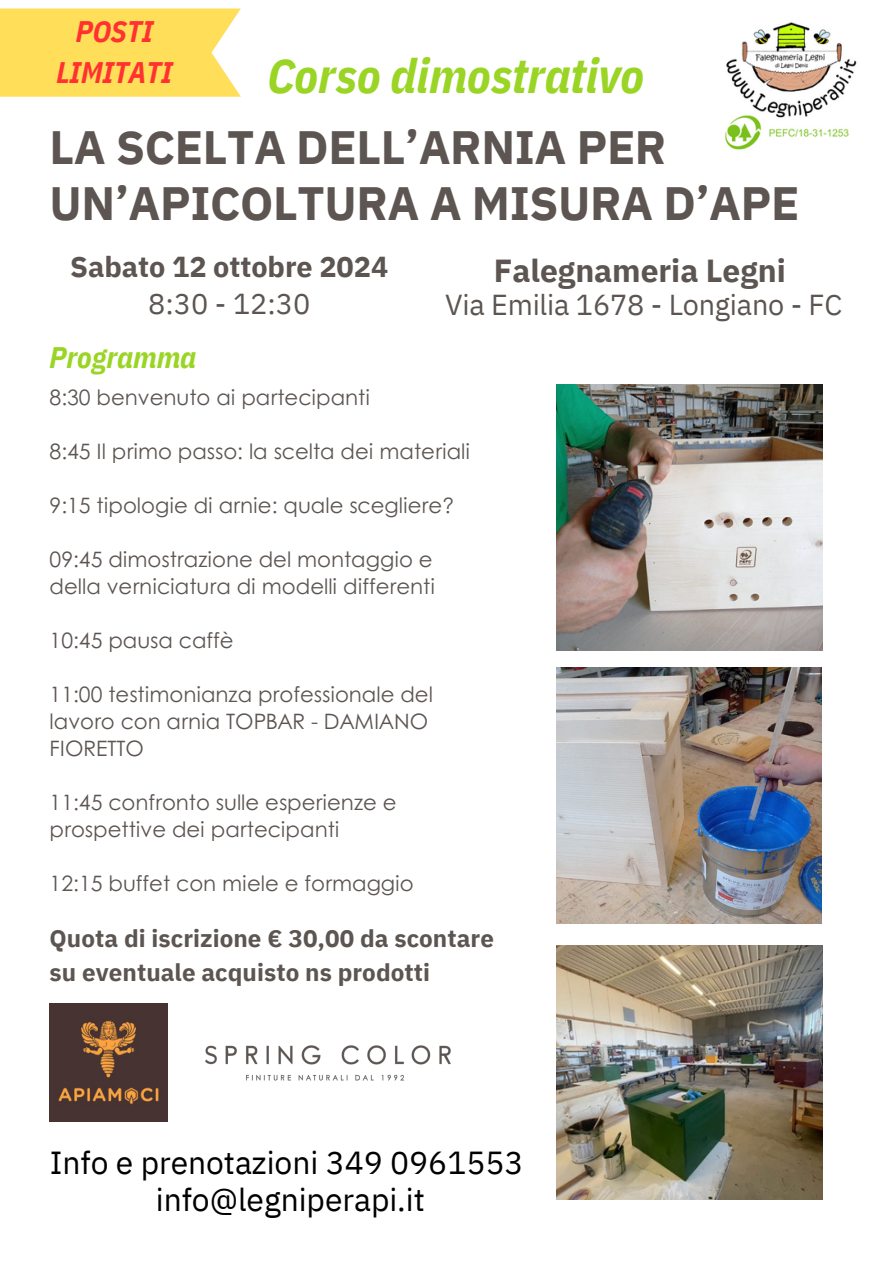
<style>
.page{position:relative;width:894px;height:1264px;background:#fff}
.page>*{position:absolute;margin:0;border:0;box-sizing:border-box;transform-origin:0 0}
.t1{font:italic 700 48px "IBM Plex Sans Cond";letter-spacing:-.005em;color:#9ad525}
.t2{font:700 46.65px/55.7px "IBM Plex Sans";letter-spacing:-.01em;color:#5c5552}
.t3{font:31.8px/37.2px "IBM Plex Sans";color:#000;text-align:center}
.t4{font:700 31.8px "IBM Plex Sans";color:#5c5552}
.t5{font:italic 700 29.7px/40.5px "IBM Plex Sans Cond";letter-spacing:-.005em;color:#ff3131;text-align:center}
.t6{font:italic 700 29.7px "IBM Plex Sans Cond";letter-spacing:-.005em;color:#9ad525}
.t7{font:700 28.8px/37.2px "IBM Plex Sans";letter-spacing:-.005em;color:#5c5552;text-align:center}
.t8{font:28.8px "IBM Plex Sans";letter-spacing:-.01em;color:#5c5552}
.t9{font:700 24.15px/33.8px "IBM Plex Sans";color:#5c5552}
.t10{font:21.15px/27px "Century Gothic";color:#5c5552}
.s1{font-weight:400}
</style>
<div class="page">
<img style="left:556px;top:384px;width:266px;height:266px">
<img style="left:205px;top:1045px;width:246px;height:36px">
<img style="left:725px;top:22px;width:132px;height:128px">
<img style="left:50px;top:1003px;width:118px;height:118px">
<img style="left:556px;top:668px;width:265px;height:255px">
<img style="left:556px;top:946px;width:266px;height:253px">
<svg style="left:0;top:8px;width:241px;height:89px;background:#ffe064"></svg>
<p class="t5" style="left:56px;top:11px;width:118px">POSTI<br>LIMITATI</p>
<p class="t1" style="left:267px;top:43px;width:378px">Corso dimostrativo</p>
<h6 class="t2" style="left:50px;top:119px;width:751px">LA SCELTA DELL’ARNIA PER<br>UN’APICOLTURA A MISURA D’APE</h6>
<h5 class="t7" style="left:70px;top:247px;width:319px">Sabato 12 ottobre 2024<br><span class="s1">8:30 - 12:30</span></h5>
<p class="t4" style="left:493px;top:250px;width:293px">Falegnameria Legni</p>
<p class="t8" style="left:445px;top:285px;width:398px">Via Emilia 1678 - Longiano - FC</p>
<h5 class="t6" style="left:50px;top:338px;width:148px">Programma</h5>
<h4 class="t10" style="left:50px;top:383px;width:322px">8:30 benvenuto ai partecipanti</h4>
<p class="t10" style="left:50px;top:437px;width:422px">8:45 Il primo passo: la scelta dei materiali</p>
<p class="t10" style="left:50px;top:491px;width:406px">9:15 tipologie di arnie: quale scegliere?</p>
<p class="t10" style="left:50px;top:545px;width:387px">09:45 dimostrazione del montaggio e della verniciatura di modelli differenti</p>
<p class="t10" style="left:50px;top:626px;width:185px">10:45 pausa caffè</p>
<p class="t10" style="left:50px;top:680px;width:385px">11:00 testimonianza professionale del lavoro con arnia TOPBAR - DAMIANO<br>FIORETTO</p>
<p class="t10" style="left:50px;top:788px;width:348px">11:45 confronto sulle esperienze e prospettive dei partecipanti</p>
<p class="t10" style="left:50px;top:869px;width:365px">12:15 buffet con miele e formaggio</p>
<p class="t9" style="left:50px;top:921px;width:446px">Quota di iscrizione € 30,00 da scontare su eventuale acquisto ns prodotti</p>
<p class="t3" style="left:50px;top:1142px;width:475px">Info e prenotazioni 349 0961553 info@legniperapi.it</p>
</div>
